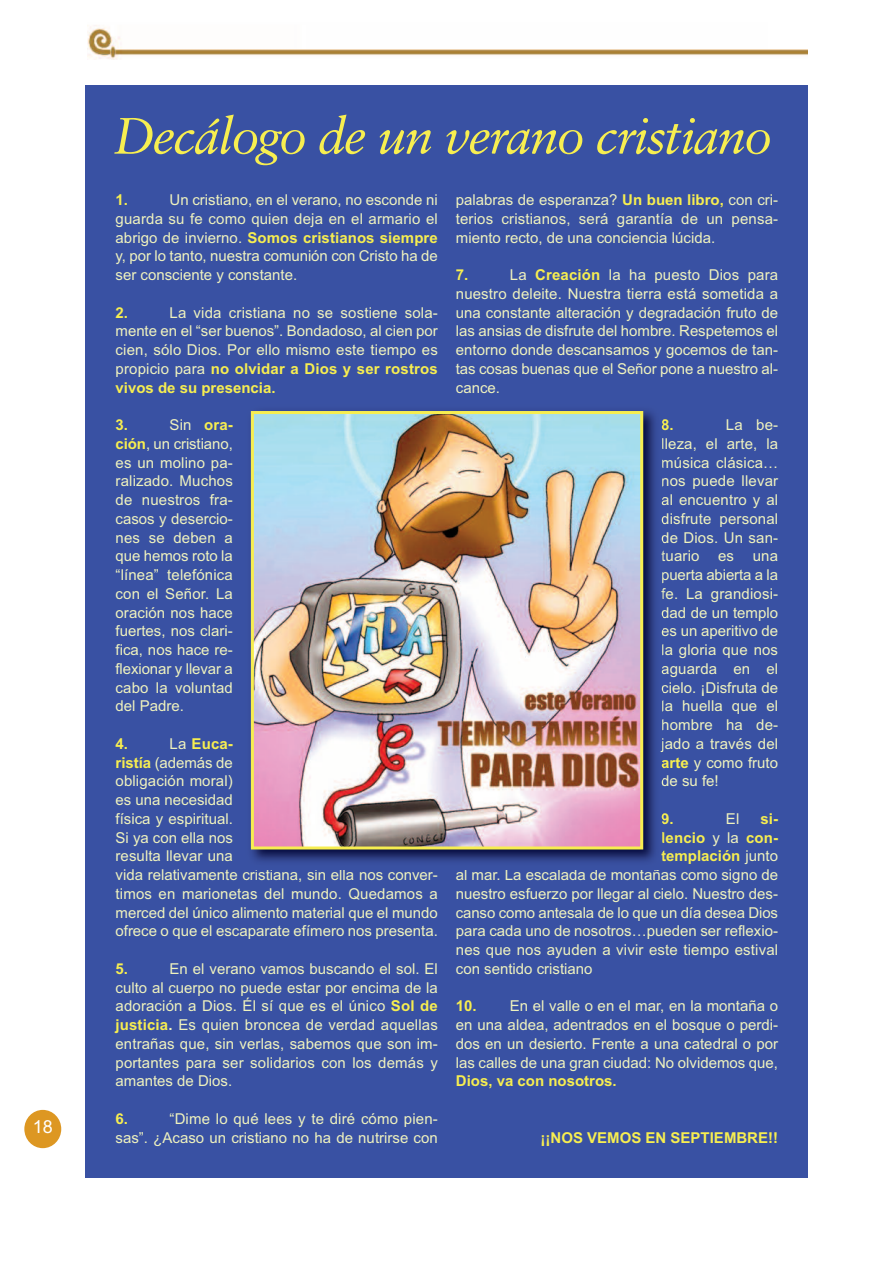
<style>
.page{position:relative;width:893px;height:1263px;background:#fff}
.page>*{position:absolute;margin:0;border:0;box-sizing:border-box;transform-origin:0 0}
.t1{font:51px "Classical Garamond HU Italic";letter-spacing:-.025em;color:#f7ee50}
.t2{font:18px "Arial";color:#fff}
.t3{font:15px/18.8px "Arial";color:#eff2be;text-align:justify}
.t4{font:700 15px "Arial";color:#f7ee50}
.s1{font-weight:700;color:#f7ee50}
.s2{font-weight:400;color:#eff2be}
.s3{font-weight:700}
</style>
<div class="page">
<img style="left:88px;top:25px;width:720px;height:34px">
<div style="left:85px;top:85px;width:723px;height:1093px;background:#3951a3"></div>
<img style="left:250px;top:410px;width:413px;height:452px">
<svg style="left:662px;top:438px;width:1px;height:12px"></svg>
<svg style="left:661px;top:551px;width:2px;height:11px"></svg>
<svg style="left:661px;top:571px;width:2px;height:29px"></svg>
<svg style="left:662px;top:644px;width:1px;height:12px"></svg>
<svg style="left:662px;top:701px;width:1px;height:12px"></svg>
<img style="left:660px;top:738px;width:3px;height:14px">
<svg style="left:661px;top:851px;width:2px;height:11px"></svg>
<img style="left:255px;top:415px;width:384px;height:430px">
<div style="left:251px;top:411px;width:392px;height:438px;border:3px solid #f7ee50"></div>
<div style="left:24px;top:1110px;width:37px;height:38px;background:#dd9722;border-radius:50%"></div>
<p class="t2" style="left:33px;top:1116px;width:22px">18</p>
<h1 class="t1" style="left:115px;top:106px;width:659px">Decálogo de un verano cristiano</h1>
<p class="t4" style="left:116px;top:191px;width:14px">1.</p>
<p class="t3" style="left:456px;top:191px;width:324px">palabras de esperanza? <span class="s1">Un buen libro,</span> con cri&shy;terios cristianos, será garantía de un pensa&shy;miento recto, de una conciencia lúcida.</p>
<p class="t4" style="left:456px;top:266px;width:14px">7.</p>
<p class="t3" style="left:116px;top:191px;width:324px;text-indent:54px">Un cristiano, en el verano, no esconde ni guarda su fe como quien deja en el armario el abrigo de invierno. <span class="s1">Somos cristianos siempre </span>y, por lo tanto, nuestra comunión con Cristo ha de ser consciente y constante.</p>
<p class="t4" style="left:116px;top:304px;width:14px">2.</p>
<p class="t3" style="left:456px;top:266px;width:324px;text-indent:54px">La <span class="s1">Creación</span> la ha puesto Dios para nuestro deleite. Nuestra tierra está sometida a una constante alteración y degradación fruto de las ansias de disfrute del hombre. Respetemos el entorno donde descansamos y gocemos de tan&shy;tas cosas buenas que el Señor pone a nuestro al&shy;cance.</p>
<p class="t4" style="left:661px;top:416px;width:14px">8.</p>
<p class="t3" style="left:116px;top:303px;width:324px;text-indent:54px">La vida cristiana no se sostiene sola&shy;mente en el “ser buenos”. Bondadoso, al cien por cien, sólo Dios. Por ello mismo este tiempo es propicio para <span class="s1">no olvidar a Dios y ser rostros vivos de su presencia.</span></p>
<p class="t4" style="left:116px;top:416px;width:14px">3.</p>
<p class="t3" style="left:116px;top:416px;width:119px;text-indent:54px">Sin <span class="s1">ora&shy;ción</span>, un cristiano, es un molino pa&shy;ralizado. Muchos de nuestros fra&shy;casos y desercio&shy;nes se deben a que hemos roto la “línea” telefónica con el Señor. La oración nos hace fuertes, nos clari&shy;fica, nos hace re&shy;flexionar y llevar a cabo la voluntad del Padre.</p>
<p class="t4" style="left:116px;top:735px;width:14px">4.</p>
<p class="t3" style="left:661px;top:416px;width:118px;text-indent:65px">La be&shy;lleza, el arte, la música clásica… nos puede llevar al encuentro y al disfrute personal de Dios. Un san&shy;tuario es una puerta abierta a la fe. La grandiosi&shy;dad de un templo es un aperitivo de la gloria que nos aguarda en el cielo. ¡Disfruta de la huella que el hombre ha de&shy;jado a través del <span class="s1">arte</span> y como fruto de su fe!</p>
<p class="t4" style="left:661px;top:810px;width:14px">9.</p>
<p class="t3" style="left:726px;top:809px;width:15px">El</p>
<p class="t4" style="left:760px;top:810px;width:18px">si-</p>
<p class="t4" style="left:661px;top:829px;width:118px">lencio <span class="s2">y la</span> con-</p>
<p class="t4" style="left:661px;top:847px;width:118px">templación <span class="s2">junto</span></p>
<p class="t3" style="left:456px;top:866px;width:324px">al mar. La escalada de montañas como signo de</p>
<p class="t3" style="left:456px;top:884px;width:324px">nuestro esfuerzo por llegar al cielo. Nuestro des-</p>
<p class="t3" style="left:456px;top:903px;width:324px">canso como antesala de lo que un día desea Dios</p>
<p class="t3" style="left:456px;top:922px;width:324px">para cada uno de nosotros…pueden ser reflexio-</p>
<p class="t3" style="left:456px;top:941px;width:324px">nes que nos ayuden a vivir este tiempo estival</p>
<p class="t3" style="left:456px;top:959px;width:138px">con sentido cristiano</p>
<p class="t3" style="left:456px;top:997px;width:324px"><span class="s1">10.</span> En el valle o en el mar, en la montaña o en una aldea, adentrados en el bosque o perdi&shy;dos en un desierto. Frente a una catedral o por las calles de una gran ciudad: No olvidemos que,</p>
<p class="t4" style="left:456px;top:1072px;width:162px">Dios, va con nosotros.</p>
<p class="t3" style="left:116px;top:734px;width:324px;text-align:left;text-indent:54px">La <span class="s1">Euca-<br>ristía</span> (además de<br>obligación moral)<br>es una necesidad<br>física y espiritual.<br>Si ya con ella nos<br>resulta llevar una<br>vida relativamente cristiana, sin ella nos conver&shy;timos en marionetas del mundo. Quedamos a merced del único alimento material que el mundo ofrece o que el escaparate efímero nos presenta.</p>
<p class="t4" style="left:116px;top:960px;width:14px">5.</p>
<p class="t3" style="left:116px;top:959px;width:324px;text-indent:54px">En el verano vamos buscando el sol. El culto al cuerpo no puede estar por encima de la adoración a Dios. Él sí que es el único <span class="s1">Sol de justicia</span><span class="s3">.</span> Es quien broncea de verdad aquellas entrañas que, sin verlas, sabemos que son im&shy;portantes para ser solidarios con los demás y amantes de Dios.</p>
<p class="t4" style="left:116px;top:1110px;width:14px">6.</p>
<p class="t3" style="left:116px;top:1109px;width:324px;text-align:right">“Dime lo qué lees y te diré cómo pien-<br>sas”. ¿Acaso un cristiano no ha de nutrirse con</p>
<p class="t4" style="left:541px;top:1129px;width:239px">¡¡NOS VEMOS EN SEPTIEMBRE!!</p>
</div>
